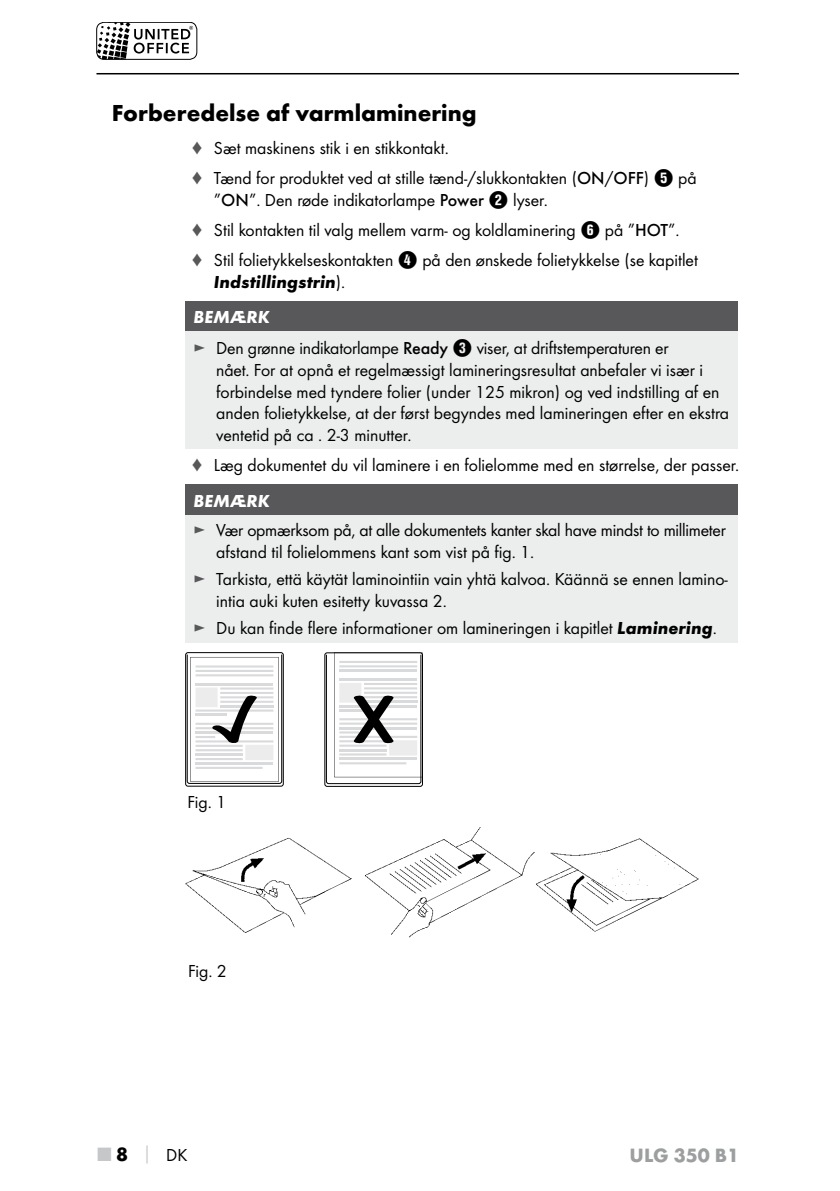
<style>
.page{position:relative;width:840px;height:1191px;background:#fff}
.page>*{position:absolute;margin:0;border:0;box-sizing:border-box;transform-origin:0 0}
.t1{font:700 24px "Futura";color:#000}
.t2{font:700 20px "Futura";color:#9c9e9f}
.t3{font:18px/21.6px "Futura Boo";color:#000}
.t4{font:italic 700 18px/35.8px "Futura";color:#000}
.t5{font:italic 700 18px "Futura";color:#fff}
.s1{color:#58585a}
.s2{font-family:"Futura";font-weight:500}
.s3{font-family:"Hako PI Nummern";font-size:20px}
.s4{font-family:"Futura Boo";font-weight:400;font-style:normal}
.s5{color:#fff}
.s6{font-family:"Futura";font-weight:700;font-style:italic}
.s7{font-family:"Futura";font-weight:700;font-size:20px;color:#c6c7c8}
.s8{font-family:"Futura";font-weight:700;font-size:20px}
.s9{font-family:"Futura";font-weight:700;color:#c6c7c8}
</style>
<div class="page">
<svg style="left:97px;top:22px;width:96px;height:36px"></svg>
<div style="left:96px;top:22px;width:101px;height:38px;border:1px solid #000;border-radius:7px"></div>
<hr style="left:96px;top:73px;width:642px;height:1px;background:#000">
<div style="left:185px;top:301px;width:552px;height:30px;background:#58585a"></div>
<div style="left:185px;top:331px;width:552px;height:118px;background:#eceded"></div>
<div style="left:185px;top:485px;width:552px;height:30px;background:#58585a"></div>
<div style="left:185px;top:515px;width:552px;height:127px;background:#eceded"></div>
<svg style="left:185px;top:652px;width:98px;height:134px"></svg>
<svg style="left:324px;top:652px;width:98px;height:134px"></svg>
<img style="left:185px;top:838px;width:166px;height:94px">
<img style="left:365px;top:827px;width:169px;height:111px">
<img style="left:536px;top:838px;width:162px;height:94px">
<h1 class="t1" style="left:112px;top:98px;width:366px">Forberedelse af varmlaminering</h1>
<p class="t3" style="left:191px;top:133px;width:506px;line-height:30px"><span class="s1">♦</span> Sæt maskinens stik i en stikkontakt.<br><span class="s1">♦</span> Tænd for produktet ved at stille tænd-/slukkontakten (<span class="s2">ON</span>/<span class="s2">OFF</span>) <span class="s3">5</span> på</p>
<p class="t3" style="left:191px;top:184px;width:508px;line-height:30.2px;text-indent:23px">”<span class="s2">ON</span>”. Den røde indikatorlampe <span class="s2">Power</span> <span class="s3">2</span> lyser.<br><span class="s1">♦</span> Stil kontakten til valg mellem varm- og koldlaminering <span class="s3">6</span> på ”<span class="s2">HOT</span>”.<br><span class="s1">♦</span> Stil folietykkelseskontakten <span class="s3">4</span> på den ønskede folietykkelse (se kapitlet</p>
<p class="t4" style="left:193px;top:263px;width:151px;text-indent:20px">Indstillingstrin<span class="s4">).<br></span><span class="s5">BEMÆRK</span></p>
<p class="t3" style="left:216px;top:337px;width:514px;text-indent:-23px"><span class="s1">►</span> Den grønne indikatorlampe <span class="s2">Ready</span> <span class="s3">3</span> viser, at driftstemperaturen er<br>nået. For at opnå et regelmæssigt lamineringsresultat anbefaler vi især i forbindelse med tyndere folier (under 125 mikron) og ved indstilling af en anden folietykkelse, at der først begyndes med lamineringen efter en ekstra ventetid på ca . 2-3 minutter.</p>
<p class="t3" style="left:191px;top:454px;width:547px"><span class="s1">♦</span> Læg dokumentet du vil laminere i en folielomme med en størrelse, der passer.</p>
<p class="t5" style="left:193px;top:490px;width:78px">BEMÆRK</p>
<p class="t3" style="left:216px;top:519px;width:510px;text-indent:-23px"><span class="s1">►</span> Vær opmærksom på, at alle dokumentets kanter skal have mindst to millimeter afstand til folielommens kant som vist på fig. 1.</p>
<p class="t3" style="left:216px;top:568px;width:513px;text-indent:-23px"><span class="s1">►</span> Tarkista, että käytät laminointiin vain yhtä kalvoa. Käännä se ennen lamino&shy;intia auki kuten esitetty kuvassa 2.</p>
<p class="t3" style="left:193px;top:617px;width:522px"><span class="s1">►</span> Du kan finde flere informationer om lamineringen i kapitlet <span class="s6">Laminering</span>.</p>
<p class="t3" style="left:187px;top:791px;width:40px">Fig. 1</p>
<p class="t3" style="left:188px;top:959px;width:40px">Fig. 2</p>
<p class="t3" style="left:98px;top:1144px;width:91px"><span class="s7">■</span> <span class="s8">8</span> <span class="s9">│</span> DK</p>
<p class="t2" style="left:629px;top:1143px;width:111px">ULG 350 B1</p>
</div>
